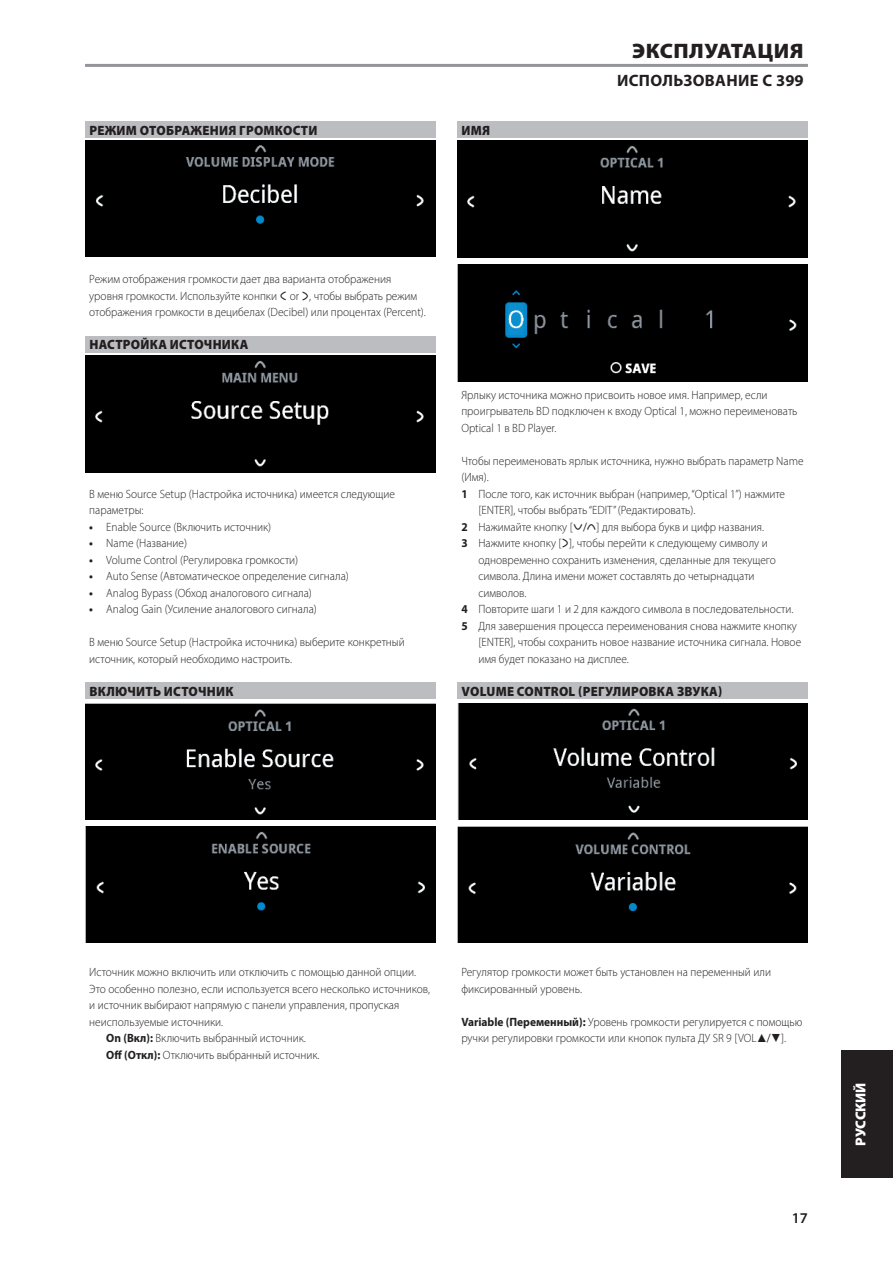
<style>
.page{position:relative;width:893px;height:1263px;background:#fff}
.page>*{position:absolute;margin:0;border:0;box-sizing:border-box;transform-origin:0 0}
.Body_copy_-_header{font:900 21px "Myriad Pro";letter-spacing:.02em;color:#231f20;scale:1.05 1}
.Body_copy_-_header-2{font:700 16.5px "Myriad Pro";letter-spacing:.02em;color:#231f20}
.Misc_-_page_number{font:600 15px "Myriad Pro";color:#231f20}
.t1{font:900 14.4px "Myriad Pro";letter-spacing:-.005em;color:#fff}
.Body_copy_-_sub-sect{font:900 13.5px "Myriad Pro";letter-spacing:.02em;color:#231f20;scale:.95 1}
.Body_copy_-_normal{font:300 12px/16.5px "Myriad Pro";color:#231f20;scale:.95 1}
.Body_copy_-_indent_1{font:300 12px/16.5px "Myriad Pro";color:#231f20;scale:.95 1}
.s1{font-weight:700}
</style>
<div class="page">
<div style="left:842px;top:1050px;width:51px;height:128px;background:#231f20"></div>
<div style="left:85px;top:121px;width:351px;height:17px;background:#bcbdc0"></div>
<div style="left:85px;top:336px;width:351px;height:16px;background:#bcbdc0"></div>
<div style="left:85px;top:682px;width:351px;height:17px;background:#bcbdc0"></div>
<div style="left:457px;top:121px;width:351px;height:17px;background:#bcbdc0"></div>
<div style="left:457px;top:682px;width:351px;height:17px;background:#bcbdc0"></div>
<hr style="left:85px;top:64px;width:723px;height:3px;background:#939598">
<div style="left:85px;top:141px;width:351px;height:115px;background:#000"></div>
<div style="left:85px;top:356px;width:351px;height:116px;background:#000"></div>
<div style="left:85px;top:703px;width:351px;height:117px;background:#000"></div>
<div style="left:457px;top:141px;width:351px;height:116px;background:#000"></div>
<div style="left:457px;top:703px;width:351px;height:117px;background:#000"></div>
<div style="left:85px;top:827px;width:351px;height:116px;background:#000"></div>
<div style="left:457px;top:265px;width:351px;height:116px;background:#000"></div>
<div style="left:457px;top:827px;width:351px;height:115px;background:#000"></div>
<p class="Body_copy_-_sub-sect" style="left:89px;top:121px;width:242px">РЕЖИМ ОТОБРАЖЕНИЯ ГРОМКОСТИ</p>
<p class="Body_copy_-_sub-sect" style="left:461px;top:121px;width:32px">ИМЯ</p>
<p class="Body_copy_-_header" style="left:632px;top:37px;width:165px">ЭКСПЛУАТАЦИЯ</p>
<p class="Body_copy_-_header-2" style="left:617px;top:70px;width:188px">ИСПОЛЬЗОВАНИЕ C 399</p>
<p class="Body_copy_-_normal" style="left:89px;top:271px;width:356px">Режим отображения громкости дает два варианта отображения уровня громкости. Используйте конпки or ▲, чтобы выбрать режим отображения громкости в децибелах (Decibel) или процентах (Percent).</p>
<p class="Body_copy_-_sub-sect" style="left:89px;top:335px;width:169px">НАСТРОЙКА ИСТОЧНИКА</p>
<p class="Body_copy_-_normal" style="left:89px;top:485px;width:323px">В меню Source Setup (Настройка источника) имеется следующие параметры:</p>
<p class="Body_copy_-_indent_1" style="left:89px;top:518px;width:193px"><span class="s1">•</span> Enable Source (Включить источник)</p>
<p class="Body_copy_-_indent_1" style="left:89px;top:535px;width:104px"><span class="s1">•</span> Name (Название)</p>
<p class="Body_copy_-_indent_1" style="left:89px;top:551px;width:222px"><span class="s1">•</span> Volume Control (Регулировка громкости)</p>
<p class="Body_copy_-_indent_1" style="left:89px;top:568px;width:275px"><span class="s1">•</span> Auto Sense (Автоматическое определение сигнала)</p>
<p class="Body_copy_-_indent_1" style="left:89px;top:584px;width:236px"><span class="s1">•</span> Analog Bypass (Обход аналогового сигнала)</p>
<p class="Body_copy_-_indent_1" style="left:89px;top:601px;width:241px"><span class="s1">•</span> Analog Gain (Усиление аналогового сигнала)</p>
<p class="Body_copy_-_normal" style="left:89px;top:634px;width:334px">В меню Source Setup (Настройка источника) выберите конкретный источник, который необходимо настроить.</p>
<p class="Body_copy_-_sub-sect" style="left:89px;top:682px;width:153px">ВКЛЮЧИТЬ ИСТОЧНИК</p>
<p class="Body_copy_-_normal" style="left:461px;top:386px;width:355px">Ярлыку источника можно присвоить новое имя. Например, если проигрыватель BD подключен к входу Optical 1, можно переименовать<br>Optical 1 в BD Player.</p>
<p class="Body_copy_-_normal" style="left:461px;top:452px;width:362px">Чтобы переименовать ярлык источника, нужно выбрать параметр Name (Имя).</p>
<p class="Body_copy_-_indent_1" style="left:478px;top:485px;width:324px;text-indent:-17px"><span class="s1">1</span> После того, как источник выбран (например, “Optical 1”) нажмите [ENTER], чтобы выбрать “EDIT” (Редактировать).</p>
<p class="Body_copy_-_indent_1" style="left:461px;top:518px;width:119px"><span class="s1">2</span> Нажимайте кнопку [</p>
<p class="Body_copy_-_indent_1" style="left:597px;top:518px;width:178px">] для выбора букв и цифр названия.</p>
<p class="Body_copy_-_indent_1" style="left:478px;top:535px;width:315px;text-indent:-17px"><span class="s1">3</span> Нажмите кнопку [▲], чтобы перейти к следующему символу и одновременно сохранить изменения, сделанные для текущего символа. Длина имени может составлять до четырнадцати символов.</p>
<p class="Body_copy_-_indent_1" style="left:461px;top:601px;width:351px"><span class="s1">4</span> Повторите шаги 1 и 2 для каждого символа в последовательности.</p>
<p class="Body_copy_-_indent_1" style="left:478px;top:617px;width:341px;text-indent:-17px"><span class="s1">5</span> Для завершения процесса переименования снова нажмите кнопку [ENTER], чтобы сохранить новое название источника сигнала. Новое имя будет показано на дисплее.</p>
<p class="Body_copy_-_sub-sect" style="left:461px;top:682px;width:276px">VOLUME CONTROL (РЕГУЛИРОВКА ЗВУКА)</p>
<p class="Body_copy_-_normal" style="left:89px;top:964px;width:360px">Источник можно включить или отключить с помощью данной опции.<br>Это особенно полезно, если используется всего несколько источников, и источник выбирают напрямую с панели управления, пропуская неиспользуемые источники.</p>
<p class="Body_copy_-_indent_1" style="left:106px;top:1030px;width:212px"><span class="s1">On (Вкл):</span> Включить выбранный источник.</p>
<p class="Body_copy_-_indent_1" style="left:106px;top:1046px;width:226px"><span class="s1">Off (Откл):</span> Отключить выбранный источник.</p>
<p class="Body_copy_-_normal" style="left:461px;top:964px;width:327px">Регулятор громкости может быть установлен на переменный или фиксированный уровень.</p>
<p class="Body_copy_-_normal" style="left:461px;top:1013px;width:360px"><span class="s1">Variable (Переменный):</span> Уровень громкости регулируется с помощью ручки регулировки громкости или кнопок пульта ДУ SR 9 [VOL</p>
<p class="Body_copy_-_normal" style="left:781px;top:1030px;width:7px">].</p>
<p class="Misc_-_page_number" style="left:792px;top:1208px;width:18px">17</p>
<p class="t1" style="left:851px;top:1146px;width:65px;rotate:-90deg">РУССКИЙ</p>
</div>
